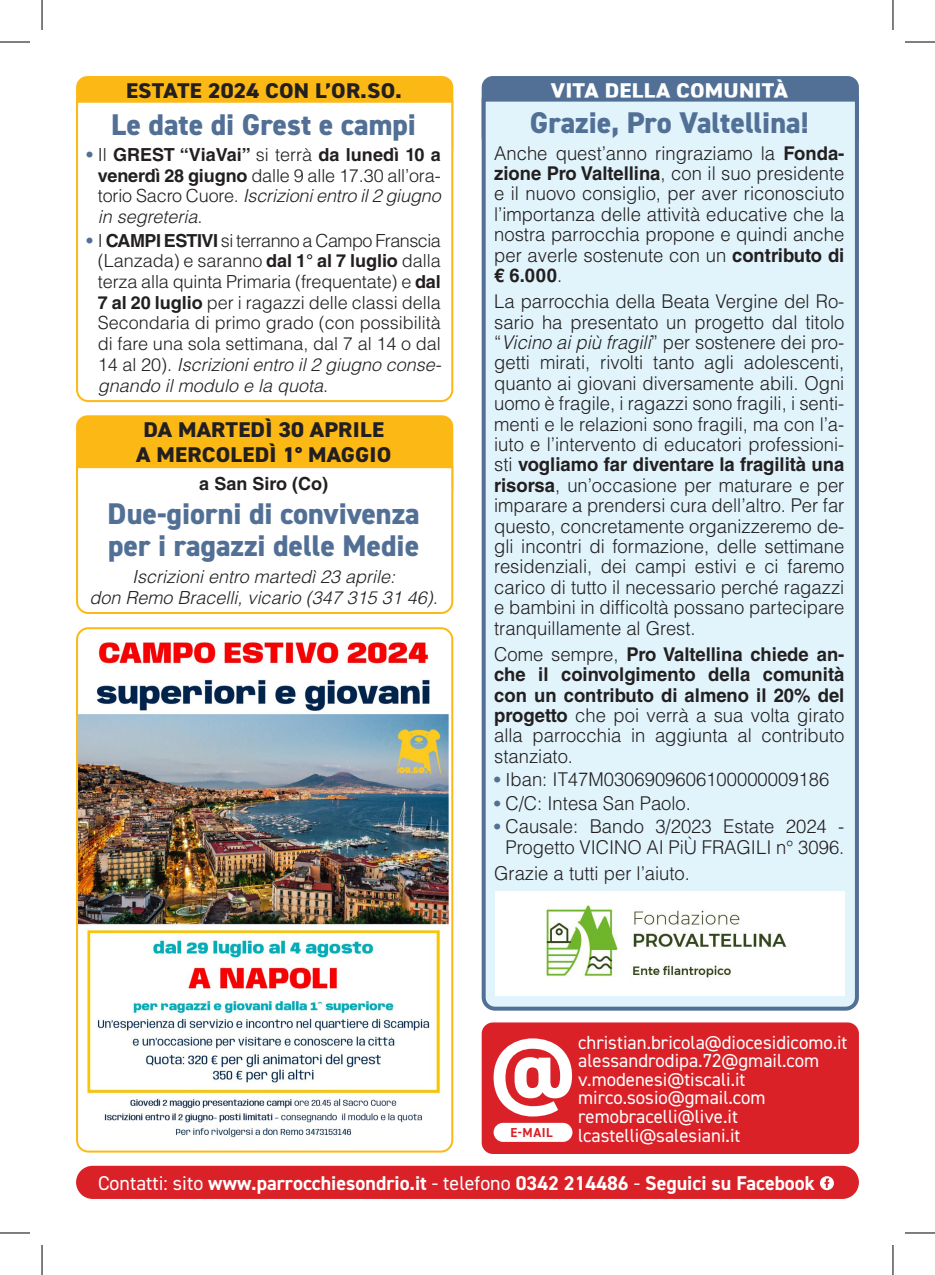
<style>
.page{position:relative;width:935px;height:1275px;background:#fff}
.page>*{position:absolute;margin:0;border:0;box-sizing:border-box;transform-origin:0 0}
.t1{font:700 95.6px "DIN2014";color:#fff}
.t2{font:800 30px/32px "DIN2014";color:#527096}
.A_TITOLETTO{font:800 21.4px/24.8px "DIN2014";letter-spacing:.01em;color:#231f20;text-align:center;scale:1.08 1}
.A_TITOLETTO-2{font:800 21.4px "DIN2014";letter-spacing:.01em;color:#fff;scale:1.08 1}
.t3{font:700 20px "DIN2014";color:#fff}
.t4{font:300 19px/20.4px "Helvetica LT Std";color:#231f20;text-align:justify}
.t5{font:700 19px/20.4px "Helvetica LT Std";color:#231f20;text-align:justify}
.t6{font:19px "DIN2014";color:#fff}
.t7{font:300 18px/20.8px "Helvetica LT Std";color:#231f20;text-align:justify}
.t8{font:italic 300 18px/20.8px "Helvetica LT Std";color:#231f20;text-align:center}
.t9{font:700 18px "Helvetica LT Std";color:#231f20}
.t10{font:700 13px "DIN2014";color:#da2128}
.s1{font-weight:700;color:#527096}
.s2{font-weight:700}
.s3{font-style:italic}
.s4{font-weight:300}
.s5{font-weight:700;font-size:18px;color:#527096}
.s6{font-size:18px}
.s7{font-weight:400}
</style>
<div class="page">
<div style="left:76px;top:1165px;width:782px;height:34px;background:#da2128;border-radius:17px"></div>
<svg style="left:820px;top:1176px;width:13px;height:14px"></svg>
<div style="left:76px;top:76px;width:377px;height:84px;background:#fcb814;border-radius:11px"></div>
<svg style="left:76px;top:100px;width:378px;height:303px"></svg>
<div style="left:481px;top:76px;width:377px;height:72px;background:#527096;border-radius:11px"></div>
<div style="left:481px;top:96px;width:378px;height:915px;background:#e1f4fc"></div>
<img style="left:496px;top:891px;width:348px;height:104px">
<div style="left:481px;top:1022px;width:377px;height:132px;background:#da2128;border-radius:11px"></div>
<div style="left:493px;top:1122px;width:79px;height:19px;background:#fff;border-radius:10px"></div>
<div style="left:76px;top:415px;width:377px;height:85px;background:#fcb814;border-radius:11px"></div>
<svg style="left:76px;top:465px;width:378px;height:149px"></svg>
<img style="left:77px;top:630px;width:371px;height:521px">
<div style="left:76px;top:627px;width:377px;height:525px;border:2px solid #fcb814;border-radius:11px"></div>
<hr style="left:0;top:42px;width:30px;height:1px;background:#000">
<hr style="left:904px;top:42px;width:30px;height:1px;background:#000">
<hr style="left:0;top:1232px;width:30px;height:1px;background:#000">
<hr style="left:904px;top:1232px;width:30px;height:1px;background:#000">
<hr style="left:42px;top:0;width:1px;height:30px;background:#000">
<hr style="left:42px;top:1245px;width:1px;height:30px;background:#000">
<hr style="left:892px;top:0;width:1px;height:30px;background:#000">
<hr style="left:892px;top:1245px;width:1px;height:30px;background:#000">
<p class="A_TITOLETTO" style="left:126px;top:78px;width:257px">ESTATE 2024 CON L’OR.SO.</p>
<p class="t2" style="left:111px;top:108px;width:306px">Le date di Grest e campi</p>
<p class="t7" style="left:98px;top:144px;width:344px;text-indent:-11px"><span class="s1">•</span> Il <span class="s2">GREST “ViaVai”</span> si terrà <span class="s2">da lunedì 10 a venerdì 28 giugno</span> dalle 9 alle 17.30 all’ora&shy;torio Sacro Cuore. <span class="s3">Iscrizioni entro il 2 giugno in segreteria</span>.</p>
<p class="t7" style="left:98px;top:230px;width:345px;text-indent:-11px"><span class="s1">•</span> I <span class="s2">CAMPI ESTIVI</span> si terranno a Campo Franscia (Lanzada) e saranno <span class="s2">dal 1° al 7 luglio</span> dalla terza alla quinta Primaria (frequentate) e <span class="s2">dal 7 al 20 luglio</span> per i ragazzi delle classi della Secondaria di primo grado (con possibilità di fare una sola settimana, dal 7 al 14 o dal 14 al 20). <span class="s3">Iscrizioni entro il 2 giugno conse&shy;gnando il modulo e la quota</span>.</p>
<p class="A_TITOLETTO" style="left:136px;top:417px;width:238px">DA MARTEDÌ 30 APRILE<br>A MERCOLEDÌ 1° MAGGIO</p>
<p class="t9" style="left:199px;top:472px;width:130px">a San Siro (Co)</p>
<p class="t2" style="left:108px;top:498px;width:313px">Due-giorni di convivenza per i ragazzi delle Medie</p>
<p class="t8" style="left:89px;top:566px;width:350px">Iscrizioni entro martedì 23 aprile:<br>don Remo Bracelli, vicario (347 315 31 46).</p>
<p class="A_TITOLETTO-2" style="left:551px;top:76px;width:221px">VITA DELLA COMUNITÀ</p>
<p class="t2" style="left:530px;top:107px;width:280px">Grazie, Pro Valtellina!</p>
<p class="t4" style="left:494px;top:142px;width:352px">Anche quest’anno ringraziamo la <span class="s2">Fonda&shy;zione Pro Valtellina</span>, con il suo presidente e il nuovo consiglio, per aver riconosciuto l’importanza delle attività educative che la nostra parrocchia propone e quindi anche per averle sostenute con un <span class="s2">contributo di € 6.000</span>.</p>
<p class="t4" style="left:494px;top:291px;width:352px">La parrocchia della Beata Vergine del Ro&shy;sario ha presentato un progetto dal titolo “<span class="s3">Vicino ai più fragili</span>” per sostenere dei pro&shy;getti mirati, rivolti tanto agli adolescenti, quanto ai giovani diversamente abili. Ogni uomo è fragile, i ragazzi sono fragili, i senti&shy;menti e le relazioni sono fragili, ma con l’a&shy;iuto e l’intervento di educatori professioni&shy;sti <span class="s2">vogliamo far diventare la fragilità una risorsa</span>, un’occasione per maturare e per imparare a prendersi cura dell’altro. Per far questo, concretamente organizzeremo de&shy;gli incontri di formazione, delle settimane residenziali, dei campi estivi e ci faremo carico di tutto il necessario perché ragazzi e bambini in difficoltà possano partecipare tranquillamente al Grest.</p>
<p class="t5" style="left:494px;top:643px;width:352px"><span class="s4">Come sempre,</span> Pro Valtellina chiede an&shy;che il coinvolgimento della comunità con un contributo di almeno il 20% del progetto <span class="s4">che poi verrà a sua volta girato alla parrocchia in aggiunta al contributo stanziato.</span></p>
<p class="t4" style="left:494px;top:769px;width:336px"><span class="s5">•</span> <span class="s6">I</span>ban: IT47M0306909606100000009186</p>
<p class="t4" style="left:494px;top:792px;width:198px"><span class="s5">•</span> C/C: Intesa San Paolo.</p>
<p class="t4" style="left:494px;top:816px;width:351px;text-align:center"><span class="s5">•</span> Causale: Bando 3/2023 Estate 2024 -<br>Progetto VICINO AI PiÙ FRAGILI n° 3096.</p>
<p class="t4" style="left:494px;top:862px;width:197px">Grazie a tutti per l’aiuto.</p>
<p class="t6" style="left:578px;top:1030px;width:271px">christian.bricola@diocesidicomo.it</p>
<p class="t6" style="left:578px;top:1048px;width:243px">alessandrodipa.72@gmail.com</p>
<p class="t6" style="left:578px;top:1067px;width:169px">v.modenesi@tiscali.it</p>
<p class="t6" style="left:578px;top:1086px;width:189px">mirco.sosio@gmail.com</p>
<p class="t6" style="left:578px;top:1104px;width:161px">remobracelli@live.it</p>
<p class="t1" style="left:490px;top:1007px;width:86px">@</p>
<p class="t10" style="left:510px;top:1124px;width:44px">E-MAIL</p>
<p class="t6" style="left:578px;top:1123px;width:164px">lcastelli@salesiani.it</p>
<p class="t3" style="left:98px;top:1170px;width:718px"><span class="s7">Contatti: sito</span> www.parrocchiesondrio.it <span class="s7">- telefono</span> 0342 214486 <span class="s7">-</span> Seguici su Facebook</p>
</div>
